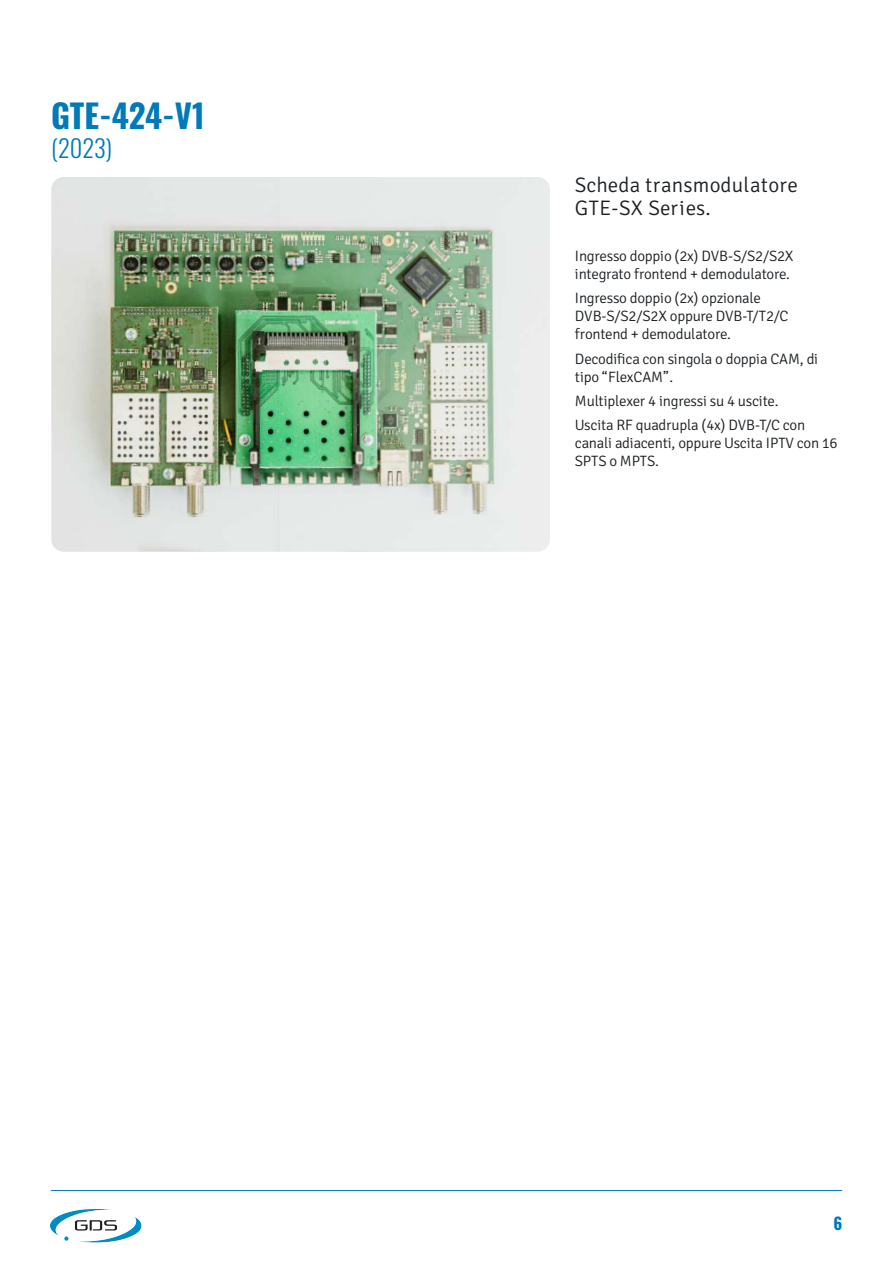
<style>
.page{position:relative;width:893px;height:1263px;background:#fff}
.page>*{position:absolute;margin:0;border:0;box-sizing:border-box;transform-origin:0 0}
.t1{font:700 32.7px "Oswald";color:#007ab8}
.t2{font:300 24.3px "Oswald";color:#007ab8}
.t3{font:300 21px/22.5px "Signika";letter-spacing:.01em;color:#1d2124}
.t4{font:700 16.5px "Oswald";color:#007ab8}
.t5{font:300 15px/18px "Signika";letter-spacing:-.015em;color:#1d2124}
</style>
<div class="page">
<img style="left:51px;top:177px;width:499px;height:375px">
<hr style="left:51px;top:1190px;width:791px;height:1px;background:#007ab8">
<img style="left:50px;top:1209px;width:92px;height:34px">
<h1 class="t1" style="left:51px;top:98px;width:155px">GTE-424-V1</h1>
<h2 class="t2" style="left:51px;top:126px;width:62px">(2023)</h2>
<h3 class="t3" style="left:575px;top:173px;width:225px">Scheda transmodulatore<br>GTE-SX Series.</h3>
<p class="t5" style="left:575px;top:246px;width:220px">Ingresso doppio (2x) DVB-S/S2/S2X integrato frontend + demodulatore.</p>
<p class="t5" style="left:575px;top:288px;width:215px">Ingresso doppio (2x) opzionale<br>DVB-S/S2/S2X oppure DVB-T/T2/C frontend + demodulatore.</p>
<p class="t5" style="left:575px;top:348px;width:245px">Decodifica con singola o doppia CAM, di tipo “FlexCAM”.</p>
<p class="t5" style="left:575px;top:387px;width:232px;line-height:24px">Multiplexer 4 ingressi su 4 uscite.<br>Uscita RF quadrupla (4x) DVB-T/C con</p>
<p class="t5" style="left:575px;top:432px;width:264px">canali adiacenti, oppure Uscita IPTV con 16<br>SPTS o MPTS.</p>
<p class="t4" style="left:833px;top:1215px;width:10px">6</p>
</div>
